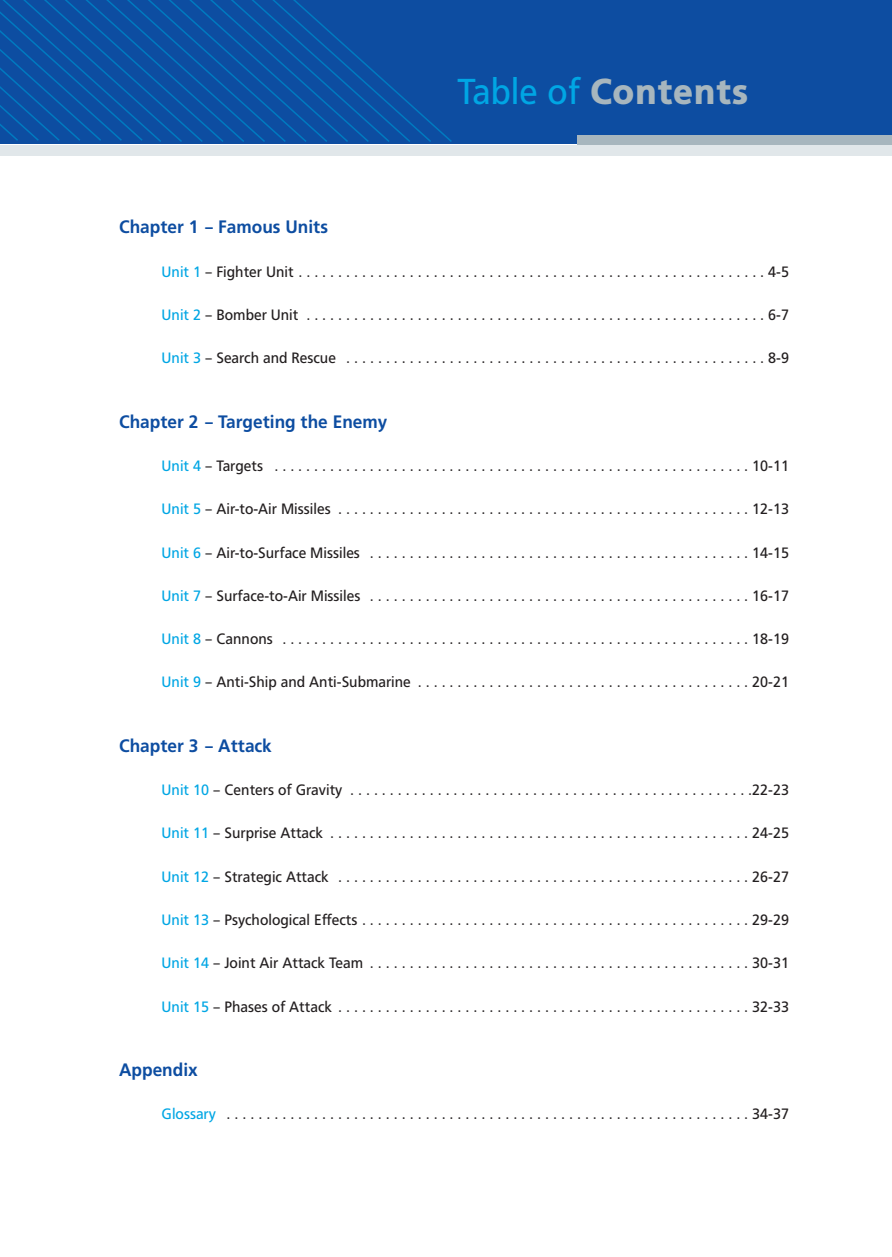
<style>
.page{position:relative;width:892px;height:1257px;background:#fff}
.page>*{position:absolute;margin:0;border:0;box-sizing:border-box;transform-origin:0 0}
.t1{font:900 36px "PF Catalog";color:#a7b6be;scale:.96 1}
.t2{font:700 18px "PF Catalog";color:#0d4da1;scale:.96 1}
.t3{font:15px "PF Catalog";color:#231f20;scale:.96 1}
.s1{font-weight:400;color:#00a6e4}
.s2{color:#00a6e4}
</style>
<div class="page">
<hr style="left:0;top:0;width:1px;height:1256px;background:#e1e7ea">
<div style="left:0;top:145px;width:892px;height:10px;background:#e1e7ea"></div>
<div style="left:0;top:0;width:892px;height:144px;background:#0d4da1"></div>
<div style="left:577px;top:135px;width:315px;height:10px;background:#a7b6be"></div>
<svg style="left:0;top:0;width:452px;height:142px"></svg>
<h1 class="t1" style="left:457px;top:70px;width:305px"><span class="s1">Table of</span> Contents</h1>
<p class="t2" style="left:119px;top:216px;width:219px">Chapter 1 – Famous Units</p>
<p class="t3" style="left:162px;top:263px;width:655px"><span class="s2">Unit 1</span> – Fighter Unit . . . . . . . . . . . . . . . . . . . . . . . . . . . . . . . . . . . . . . . . . . . . . . . . . . . . . . . . . . . 4-5</p>
<p class="t3" style="left:162px;top:306px;width:655px"><span class="s2">Unit 2</span> – Bomber Unit . . . . . . . . . . . . . . . . . . . . . . . . . . . . . . . . . . . . . . . . . . . . . . . . . . . . . . . . . . 6-7</p>
<p class="t3" style="left:162px;top:349px;width:655px"><span class="s2">Unit 3</span> – Search and Rescue . . . . . . . . . . . . . . . . . . . . . . . . . . . . . . . . . . . . . . . . . . . . . . . . . . . . . 8-9</p>
<p class="t2" style="left:119px;top:411px;width:281px">Chapter 2 – Targeting the Enemy</p>
<p class="t3" style="left:162px;top:457px;width:655px"><span class="s2">Unit 4</span> – Targets . . . . . . . . . . . . . . . . . . . . . . . . . . . . . . . . . . . . . . . . . . . . . . . . . . . . . . . . . . . . 10-11</p>
<p class="t3" style="left:162px;top:500px;width:655px"><span class="s2">Unit 5</span> – Air-to-Air Missiles . . . . . . . . . . . . . . . . . . . . . . . . . . . . . . . . . . . . . . . . . . . . . . . . . . . . 12-13</p>
<p class="t3" style="left:162px;top:543px;width:655px"><span class="s2">Unit 6</span> – Air-to-Surface Missiles . . . . . . . . . . . . . . . . . . . . . . . . . . . . . . . . . . . . . . . . . . . . . . . . 14-15</p>
<p class="t3" style="left:162px;top:587px;width:655px"><span class="s2">Unit 7</span> – Surface-to-Air Missiles . . . . . . . . . . . . . . . . . . . . . . . . . . . . . . . . . . . . . . . . . . . . . . . . 16-17</p>
<p class="t3" style="left:162px;top:630px;width:655px"><span class="s2">Unit 8</span> – Cannons . . . . . . . . . . . . . . . . . . . . . . . . . . . . . . . . . . . . . . . . . . . . . . . . . . . . . . . . . . . 18-19</p>
<p class="t3" style="left:162px;top:673px;width:655px"><span class="s2">Unit 9</span> – Anti-Ship and Anti-Submarine . . . . . . . . . . . . . . . . . . . . . . . . . . . . . . . . . . . . . . . . . . 20-21</p>
<p class="t2" style="left:119px;top:735px;width:161px">Chapter 3 – Attack</p>
<p class="t3" style="left:162px;top:781px;width:655px"><span class="s2">Unit 10</span> – Centers of Gravity . . . . . . . . . . . . . . . . . . . . . . . . . . . . . . . . . . . . . . . . . . . . . . . . . . .22-23</p>
<p class="t3" style="left:162px;top:824px;width:655px"><span class="s2">Unit 11</span> – Surprise Attack . . . . . . . . . . . . . . . . . . . . . . . . . . . . . . . . . . . . . . . . . . . . . . . . . . . . . 24-25</p>
<p class="t3" style="left:162px;top:867px;width:655px"><span class="s2">Unit 12</span> – Strategic Attack . . . . . . . . . . . . . . . . . . . . . . . . . . . . . . . . . . . . . . . . . . . . . . . . . . . . 26-27</p>
<p class="t3" style="left:162px;top:911px;width:655px"><span class="s2">Unit 13</span> – Psychological Effects . . . . . . . . . . . . . . . . . . . . . . . . . . . . . . . . . . . . . . . . . . . . . . . . . 29-29</p>
<p class="t3" style="left:162px;top:954px;width:655px"><span class="s2">Unit 14</span> – Joint Air Attack Team . . . . . . . . . . . . . . . . . . . . . . . . . . . . . . . . . . . . . . . . . . . . . . . . 30-31</p>
<p class="t3" style="left:162px;top:997px;width:655px"><span class="s2">Unit 15</span> – Phases of Attack . . . . . . . . . . . . . . . . . . . . . . . . . . . . . . . . . . . . . . . . . . . . . . . . . . . . 32-33</p>
<p class="t2" style="left:119px;top:1059px;width:84px">Appendix</p>
<p class="t3" style="left:162px;top:1105px;width:655px"><span class="s2">Glossary</span> . . . . . . . . . . . . . . . . . . . . . . . . . . . . . . . . . . . . . . . . . . . . . . . . . . . . . . . . . . . . . . . . . . 34-37</p>
</div>
